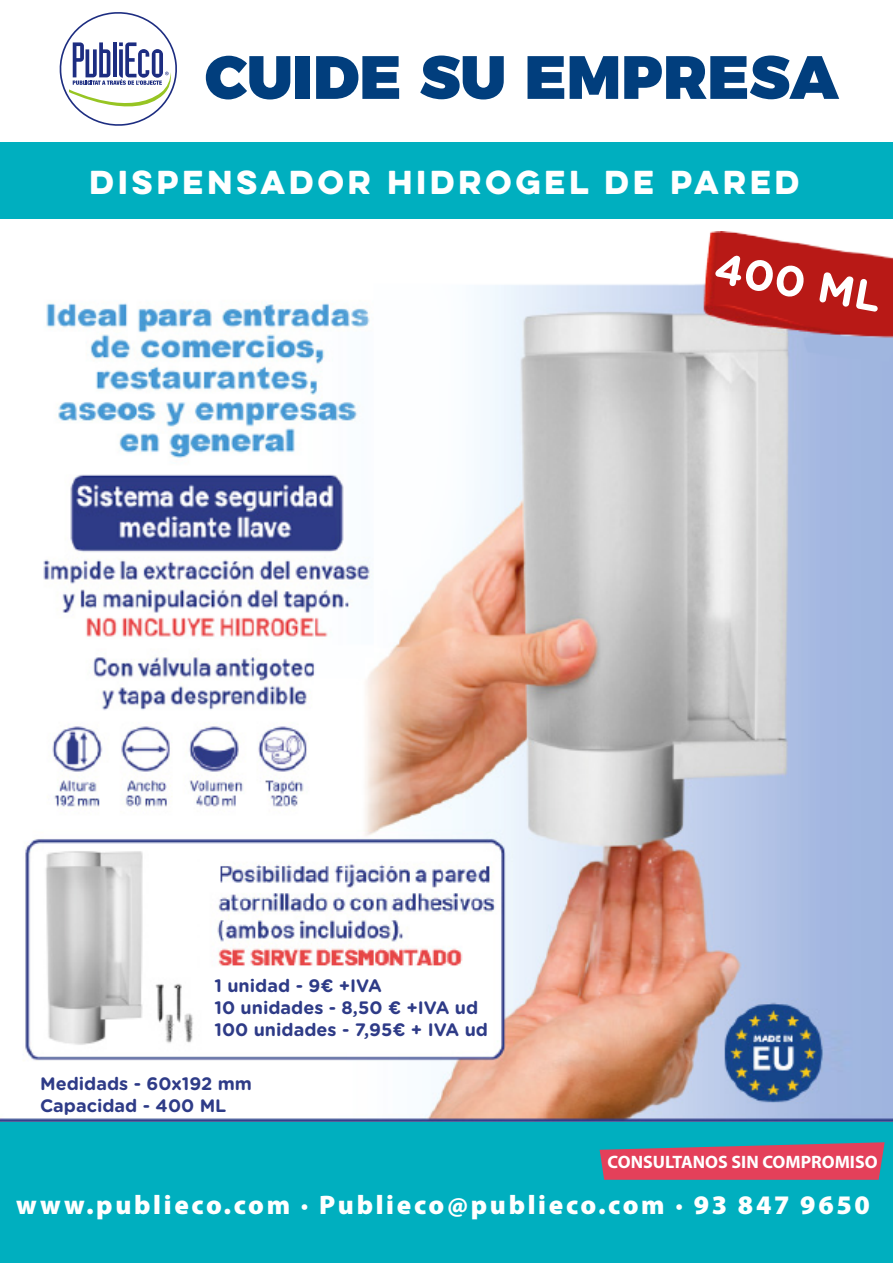
<style>
.page{position:relative;width:893px;height:1263px;background:#fff}
.page>*{position:absolute;margin:0;border:0;box-sizing:border-box;transform-origin:0 0}
.t1{font:900 61.05px "Montserrat";color:#013e7d}
.t2{font:29.7px "Eveleth Clean";letter-spacing:.14em;color:#fff}
.t3{font:900 26.85px "Myriad Pro";letter-spacing:.1em;color:#fff}
.t4{font:700 18px/21.6px "Gotham Rounded";color:#2e3b87}
.t5{font:700 18px "Myriad Pro";color:#fff}
</style>
<div class="page">
<img style="left:0;top:231px;width:893px;height:891px">
<div style="left:0;top:142px;width:893px;height:77px;background:#00afbf"></div>
<svg style="left:59px;top:12px;width:118px;height:114px"></svg>
<div style="left:0;top:1122px;width:893px;height:141px;background:#00afbf"></div>
<svg style="left:600px;top:1142px;width:285px;height:38px;background:#c64e66"></svg>
<svg style="left:715px;top:255px;width:90px;height:43px"></svg>
<svg style="left:819px;top:272px;width:59px;height:40px"></svg>
<h1 class="t1" style="left:205px;top:26px;width:635px">CUIDE SU EMPRESA</h1>
<h2 class="t2" style="left:90px;top:160px;width:711px">DISPENSADOR HIDROGEL DE PARED</h2>
<p class="t4" style="left:214px;top:974px;width:275px">1 unidad - 9€ +IVA<br>10 unidades - 8,50 € +IVA ud<br>100 unidades - 7,95€ + IVA ud</p>
<p class="t4" style="left:40px;top:1072px;width:213px">Medidads - 60x192 mm<br>Capacidad - 400 ML</p>
<p class="t5" style="left:608px;top:1150px;width:272px">CONSULTANOS SIN COMPROMISO</p>
<h3 class="t3" style="left:16px;top:1187px;width:855px">www.publieco.com · Publieco@publieco.com · 93 847 9650</h3>
</div>
